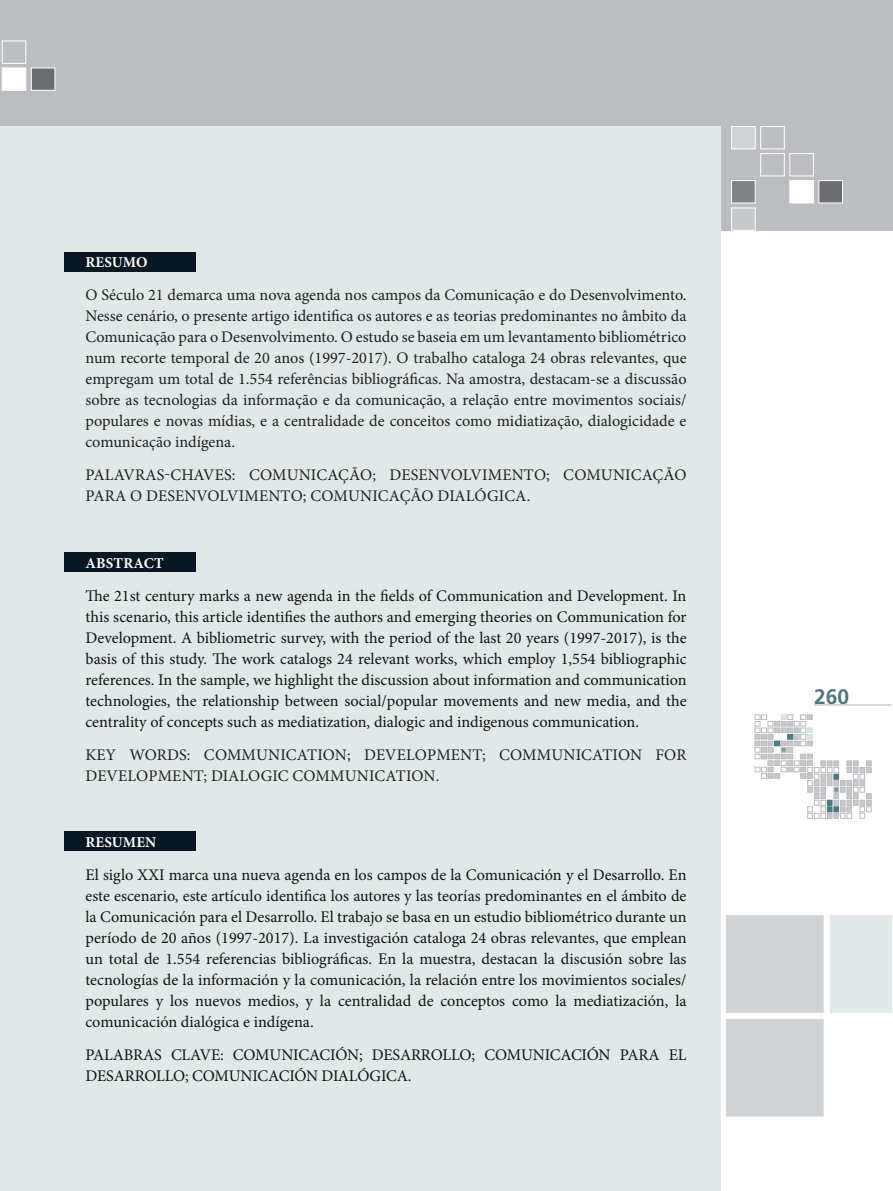
<style>
.page{position:relative;width:893px;height:1191px;background:#fff}
.page>*{position:absolute;margin:0;border:0;box-sizing:border-box;transform-origin:0 0}
.t1{font:700 21px "Frutiger";color:#4f777e}
.t2{font:16.2px/21px "Minion Pro";color:#141313;text-align:justify}
.t3{font:16.2px/21px "Minion Pro";color:#231f20;text-align:justify}
.t4{font:700 15px "Minion Pro";letter-spacing:.01em;color:#fff}
</style>
<div class="page">
<svg style="left:755px;top:714px;width:116px;height:104px"></svg>
<hr style="left:814px;top:704px;width:77px;height:1px;background:#b2b3b7">
<div style="left:0;top:0;width:893px;height:230px;background:#bcbdc0"></div>
<div style="left:725px;top:914px;width:100px;height:99px;background:#d1d2d4;border:1px solid #fff"></div>
<div style="left:830px;top:914px;width:63px;height:99px;background:#e0e8e8"></div>
<div style="left:829px;top:914px;width:64px;height:99px;border:1px solid #fff"></div>
<div style="left:731px;top:180px;width:24px;height:23px;background:#808285;border:1px solid #fff"></div>
<div style="left:790px;top:180px;width:24px;height:23px;background:#fff"></div>
<div style="left:819px;top:180px;width:24px;height:23px;background:#6c6d70;border:1px solid #fff"></div>
<div style="left:760px;top:153px;width:24px;height:23px;border:1px solid #fff"></div>
<div style="left:790px;top:153px;width:24px;height:23px;border:1px solid #fff"></div>
<div style="left:731px;top:126px;width:24px;height:23px;background:#d1d2d4;border:1px solid #fff"></div>
<div style="left:760px;top:126px;width:24px;height:23px;border:1px solid #fff"></div>
<div style="left:731px;top:208px;width:24px;height:22px;background:#c7c8ca;border:1px solid #fff"></div>
<div style="left:725px;top:1018px;width:100px;height:99px;background:#d1d2d4;border:1px solid #fff"></div>
<div style="left:0;top:126px;width:721px;height:1065px;background:#e0e8e8"></div>
<div style="left:2px;top:68px;width:24px;height:22px;background:#fff"></div>
<div style="left:31px;top:68px;width:24px;height:22px;background:#6c6d70;border:1px solid #fff"></div>
<div style="left:2px;top:41px;width:24px;height:22px;border:1px solid #fff"></div>
<div style="left:64px;top:253px;width:131px;height:19px;background:#071822"></div>
<div style="left:64px;top:552px;width:131px;height:20px;background:#071822"></div>
<div style="left:64px;top:831px;width:131px;height:20px;background:#071822"></div>
<p class="t4" style="left:86px;top:252px;width:64px">RESUMO</p>
<p class="t3" style="left:85px;top:285px;width:603px">O Século 21 demarca uma nova agenda nos campos da Comunicação e do Desenvolvimento.<br>Nesse cenário, o presente artigo identifica os autores e as teorias predominantes no âmbito da Comunicação para o Desenvolvimento. O estudo se baseia em um levantamento bibliométrico num recorte temporal de 20 anos (1997-2017). O trabalho cataloga 24 obras relevantes, que empregam um total de 1.554 referências bibliográficas. Na amostra, destacam-se a discussão sobre as tecnologias da informação e da comunicação, a relação entre movimentos sociais/ populares e novas mídias, e a centralidade de conceitos como midiatização, dialogicidade e comunicação indígena.</p>
<p class="t3" style="left:86px;top:465px;width:19px">Palavras</p>
<p class="t3" style="left:165px;top:465px;width:17px">-chaves</p>
<p class="t3" style="left:232px;top:465px;width:41px">: Comunicação</p>
<p class="t3" style="left:372px;top:465px;width:41px">; Desenvolvimento</p>
<p class="t3" style="left:546px;top:465px;width:41px">; Comunicação</p>
<p class="t3" style="left:86px;top:486px;width:11px">para</p>
<p class="t3" style="left:130px;top:486px;width:40px">o Desenvolvimento</p>
<p class="t3" style="left:303px;top:486px;width:31px">; Comunicação</p>
<p class="t3" style="left:437px;top:486px;width:11px">dialógica</p>
<p class="t3" style="left:527px;top:486px;width:5px">.</p>
<p class="t4" style="left:86px;top:552px;width:80px">ABSTRACT</p>
<p class="t2" style="left:85px;top:585px;width:603px">The 21st century marks a new agenda in the fields of Communication and Development. In this scenario, this article identifies the authors and emerging theories on Communication for Development. A bibliometric survey, with the period of the last 20 years (1997-2017), is the basis of this study. The work catalogs 24 relevant works, which employ 1,554 bibliographic references. In the sample, we highlight the discussion about information and communication technologies, the relationship between social/popular movements and new media, and the centrality of concepts such as mediatization, dialogic and indigenous communication.</p>
<p class="t3" style="left:86px;top:744px;width:22px">Key</p>
<p class="t3" style="left:129px;top:744px;width:13px">words</p>
<p class="t3" style="left:187px;top:744px;width:40px">: Communication</p>
<p class="t3" style="left:347px;top:744px;width:41px">; Development</p>
<p class="t3" style="left:482px;top:744px;width:40px">; Communication</p>
<p class="t3" style="left:656px;top:744px;width:12px">for</p>
<p class="t3" style="left:86px;top:765px;width:24px">Development</p>
<p class="t3" style="left:203px;top:765px;width:30px">; Dialogic</p>
<p class="t3" style="left:293px;top:765px;width:12px">communication</p>
<p class="t3" style="left:436px;top:765px;width:5px">.</p>
<p class="t4" style="left:86px;top:831px;width:72px">RESUMEN</p>
<p class="t2" style="left:85px;top:864px;width:603px">El siglo XXI marca una nueva agenda en los campos de la Comunicación y el Desarrollo. En este escenario, este artículo identifica los autores y las teorías predominantes en el ámbito de la Comunicación para el Desarrollo. El trabajo se basa en un estudio bibliométrico durante un período de 20 años (1997-2017). La investigación cataloga 24 obras relevantes, que emplean un total de 1.554 referencias bibliográficas. En la muestra, destacan la discusión sobre las tecnologías de la información y la comunicación, la relación entre los movimientos sociales/ populares y los nuevos medios, y la centralidad de conceptos como la mediatización, la comunicación dialógica e indígena.</p>
<p class="t2" style="left:86px;top:1044px;width:19px">Palabras</p>
<p class="t2" style="left:171px;top:1044px;width:11px">clave</p>
<p class="t2" style="left:220px;top:1044px;width:35px">: Comunicación</p>
<p class="t2" style="left:359px;top:1044px;width:36px">; Desarrollo</p>
<p class="t2" style="left:471px;top:1044px;width:35px">; Comunicación</p>
<p class="t2" style="left:620px;top:1044px;width:11px">para</p>
<p class="t2" style="left:669px;top:1044px;width:10px">el</p>
<p class="t2" style="left:86px;top:1065px;width:11px">desarrollo</p>
<p class="t2" style="left:185px;top:1065px;width:30px">; Comunicación</p>
<p class="t2" style="left:322px;top:1065px;width:11px">dialógica</p>
<p class="t2" style="left:408px;top:1065px;width:5px">.</p>
<p class="t1" style="left:814px;top:684px;width:37px">260</p>
</div>
